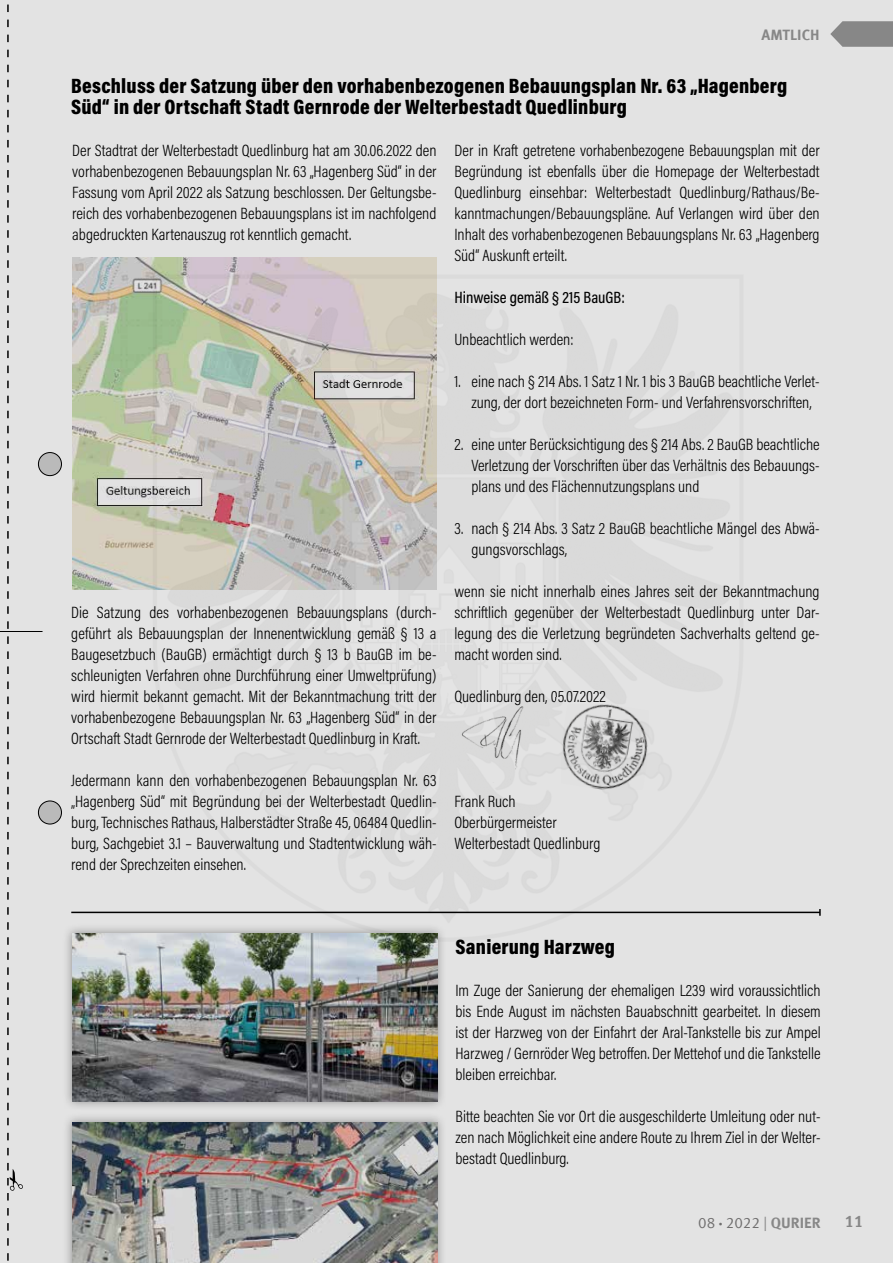
<style>
.page{position:relative;width:893px;height:1263px;background:#fff}
.page>*{position:absolute;margin:0;border:0;box-sizing:border-box;transform-origin:0 0}
.t1{font:900 21px/21px "Acumin Pro Cond";letter-spacing:.01em;color:#000}
.t2{font:300 16.5px/21px "Acumin Pro Cond";color:#000;text-align:justify}
.t3{font:500 16.5px "Acumin Pro Cond";color:#000}
.t4{font:700 16.5px "Meta Offc Pro";color:#878787}
.t5{font:15px "Meta Offc Pro Norm";color:#706f6f}
.t6{font:700 15px "Meta Offc Pro";color:#878787}
.s1{font-family:"Myriad Pro";font-weight:300}
.s2{color:#878787}
.s3{font-family:"Meta Offc Pro";font-weight:700;color:#878787}
</style>
<div class="page">
<img style="left:0;top:0;width:893px;height:1263px">
<hr style="left:0;top:631px;width:43px;height:1px;background:#000">
<div style="left:38px;top:453px;width:23px;height:23px;background:#bababa;border-radius:50%"></div>
<div style="left:38px;top:452px;width:24px;height:24px;border:1px solid #000;border-radius:50%"></div>
<div style="left:38px;top:801px;width:23px;height:23px;background:#bababa;border-radius:50%"></div>
<div style="left:38px;top:801px;width:24px;height:23px;border:1px solid #000;border-radius:50%"></div>
<svg style="left:7px;top:0;width:16px;height:1263px;background:#d8d8d8"></svg>
<svg style="left:830px;top:21px;width:63px;height:26px;background:#919191"></svg>
<img style="left:72px;top:257px;width:364px;height:333px">
<img style="left:561px;top:704px;width:88px;height:85px">
<img style="left:454px;top:702px;width:77px;height:81px">
<hr style="left:71px;top:912px;width:749px;height:1px;background:#000">
<svg style="left:819px;top:909px;width:2px;height:7px"></svg>
<div style="left:62px;top:923px;width:385px;height:188px;background:#000;opacity:.35"></div>
<img style="left:72px;top:933px;width:365px;height:168px">
<div style="left:62px;top:1112px;width:385px;height:151px;background:#000;opacity:.35"></div>
<img style="left:72px;top:1122px;width:365px;height:141px">
<p class="t6" style="left:762px;top:23px;width:60px">AMTLICH</p>
<p class="t1" style="left:71px;top:75px;width:717px">Beschluss der Satzung über den vorhabenbezogenen Bebauungsplan Nr. 63 „Hagenberg<br>Süd“ in der Ortschaft Stadt Gernrode der Welterbestadt Quedlinburg</p>
<p class="t2" style="left:72px;top:140px;width:366px">Der Stadtrat der Welterbestadt Quedlinburg hat am 30.06.2022 den vorhabenbezogenen Bebauungsplan Nr. 63 „Hagenberg Süd“ in der Fassung vom April 2022 als Satzung beschlossen. Der Geltungsbe&shy;reich des vorhabenbezogenen Bebauungsplans ist im nachfolgend abgedruckten Kartenauszug rot kenntlich gemacht.</p>
<p class="t2" style="left:454px;top:140px;width:367px">Der in Kraft getretene vorhabenbezogene Bebauungsplan mit der Begründung ist ebenfalls über die Homepage der Welterbestadt Quedlinburg einsehbar: Welterbestadt Quedlinburg/Rathaus/Be&shy;kanntmachungen/Bebauungspläne. Auf Verlangen wird über den Inhalt des vorhabenbezogenen Bebauungsplans Nr. 63 „Hagenberg Süd“ Auskunft erteilt.</p>
<p class="t3" style="left:454px;top:287px;width:172px">Hinweise gemäß § 215 BauGB:</p>
<p class="t2" style="left:454px;top:329px;width:121px">Unbeachtlich werden:</p>
<p class="t2" style="left:454px;top:371px;width:367px;text-align:center">1. eine nach § 214 Abs. 1 Satz 1 Nr. 1 bis 3 BauGB beachtliche Verlet&shy;zung, der dort bezeichneten Form- und Verfahrensvorschriften,</p>
<p class="t2" style="left:471px;top:434px;width:350px;text-indent:-17px">2. eine unter Berücksichtigung des § 214 Abs. 2 BauGB beachtliche Verletzung der Vorschriften über das Verhältnis des Bebauungs&shy;plans und des Flächennutzungsplans und</p>
<p class="t2" style="left:471px;top:518px;width:350px;text-indent:-17px">3. nach § 214 Abs. 3 Satz 2 BauGB beachtliche Mängel des Abwä&shy;gungsvorschlags,</p>
<p class="t2" style="left:454px;top:581px;width:367px">wenn sie nicht innerhalb eines Jahres seit der Bekanntmachung schriftlich gegenüber der Welterbestadt Quedlinburg unter Dar&shy;legung des die Verletzung begründeten Sachverhalts geltend ge&shy;macht worden sind.</p>
<p class="t2" style="left:454px;top:686px;width:153px">Quedlinburg den, 05.07.2022</p>
<p class="t2" style="left:71px;top:602px;width:367px">Die Satzung des vorhabenbezogenen Bebauungsplans (durch&shy;geführt als Bebauungsplan der Innenentwicklung gemäß § 13 a Baugesetzbuch (BauGB) ermächtigt durch § 13 b BauGB im be&shy;schleunigten Verfahren ohne Durchführung einer Umweltprüfung) wird hiermit bekannt gemacht. Mit der Bekanntmachung tritt der vorhabenbezogene Bebauungsplan Nr. 63 „Hagenberg Süd“ in der Ortschaft Stadt Gernrode der Welterbestadt Quedlinburg in Kraft.</p>
<p class="t2" style="left:71px;top:770px;width:367px">Jedermann kann den vorhabenbezogenen Bebauungsplan Nr. 63 „Hagenberg Süd“ mit Begründung bei der Welterbestadt Quedlin&shy;burg, Technisches Rathaus, Halberstädter Straße 45, 06484 Quedlin&shy;burg, Sachgebiet 3.1 – Bauverwaltung und Stadtentwicklung wäh&shy;rend der Sprechzeiten einsehen.</p>
<p class="t2" style="left:454px;top:791px;width:147px;text-align:left">Frank Ruch<br>Oberbürgermeister<br>Welterbestadt Quedlinburg</p>
<p class="t1" style="left:455px;top:936px;width:161px">Sanierung Harzweg</p>
<p class="t2" style="left:455px;top:980px;width:367px">Im Zuge der Sanierung der ehemaligen L239 wird voraussichtlich bis Ende August im nächsten Bauabschnitt gearbeitet. In diesem ist der Harzweg von der Einfahrt der Aral-Tankstelle bis zur Ampel Harzweg / Gernröder Weg betroffen. Der Mettehof und die Tankstelle bleiben erreichbar.</p>
<p class="t2" style="left:455px;top:1106px;width:367px">Bitte beachten Sie vor Ort die ausgeschilderte Umleitung oder nut&shy;zen nach Möglichkeit eine andere Route zu Ihrem Ziel in der Welter&shy;bestadt Quedlinburg.</p>
<p class="t5" style="left:698px;top:1211px;width:124px">08 <span class="s1">•</span> 2022 <span class="s2">|</span> <span class="s3">QURIER</span></p>
<p class="t4" style="left:845px;top:1209px;width:20px">11</p>
</div>
